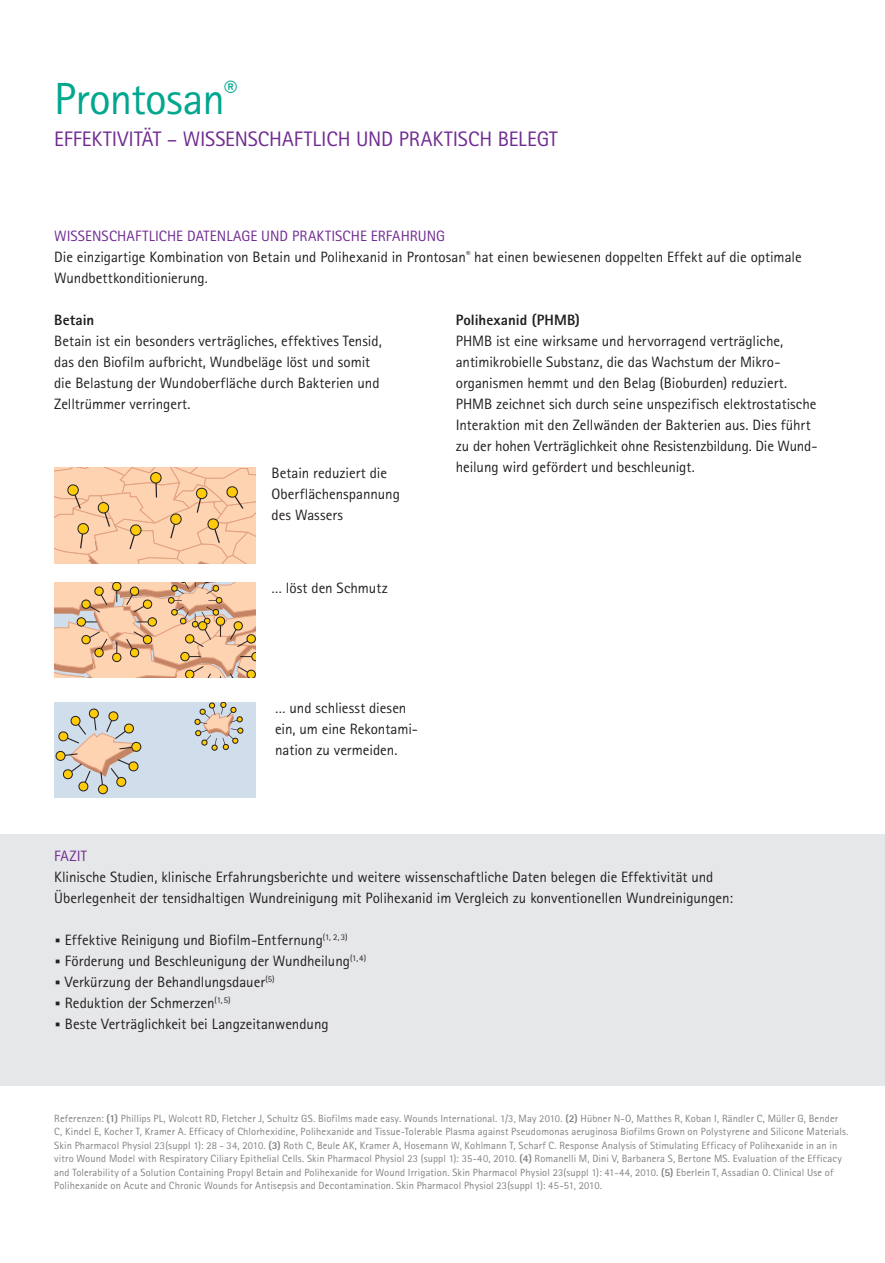
<style>
.page{position:relative;width:885px;height:1263px;background:#fff}
.page>*{position:absolute;margin:0;border:0;box-sizing:border-box;transform-origin:0 0}
.t1{font:45px "Rotis Sans Serif Pro";letter-spacing:-.015em;color:#00a78e}
.t2{font:21px "Rotis Sans Serif Pro";color:#702b91}
.t3{font:15px/21px "Rotis Sans Serif Pro";color:#231f20}
.t4{font:800 15px "Rotis Sans Serif Pro";letter-spacing:.005em;color:#231f20}
.t5{font:15px "Rotis Sans Serif Pro";letter-spacing:.01em;color:#702b91}
.t6{font:10.5px/13.5px "Rotis Sans Serif Pro";letter-spacing:.015em;color:#808285}
.s1{color:#702b91}
.s2{font-weight:800;font-size:30px}
.s3{font-weight:800}
</style>
<div class="page">
<div style="left:0;top:834px;width:884px;height:251px;background:#e6e7e9"></div>
<svg style="left:54px;top:468px;width:202px;height:95px;background:#f5caa5"></svg>
<div style="left:78px;top:523px;width:11px;height:11px;background:#feca0a;border-radius:5px"></div>
<div style="left:77px;top:523px;width:12px;height:11px;border:1px solid #231f20;border-radius:5px"></div>
<svg style="left:54px;top:583px;width:202px;height:95px;background:#e5bc97"></svg>
<div style="left:54px;top:702px;width:202px;height:96px;background:#d0ddea"></div>
<svg style="left:194px;top:702px;width:50px;height:49px"></svg>
<div style="left:98px;top:784px;width:10px;height:10px;background:#feca0a;border-radius:50%"></div>
<div style="left:98px;top:784px;width:10px;height:10px;border:1px solid #231f20;border-radius:50%"></div>
<div style="left:131px;top:742px;width:10px;height:10px;border:1px solid #231f20;border-radius:50%"></div>
<svg style="left:55px;top:710px;width:84px;height:81px"></svg>
<div style="left:89px;top:709px;width:10px;height:9px;background:#feca0a;border-radius:50%"></div>
<div style="left:89px;top:708px;width:10px;height:10px;border:1px solid #231f20;border-radius:50%"></div>
<h1 class="t1" style="left:54px;top:72px;width:185px">Prontosan<sup>®</sup></h1>
<h2 class="t2" style="left:54px;top:127px;width:505px">EFFEKTIVITÄT – WISSENSCHAFTLICH UND PRAKTISCH BELEGT</h2>
<p class="t3" style="left:54px;top:226px;width:748px"><span class="s1">WISSENSCHAFTLICHE DATENLAGE UND PRAKTISCHE ERFAHRUNG<br></span>Die einzigartige Kombination von Betain und Polihexanid in Prontosan<sup>®</sup> hat einen bewiesenen doppelten Effekt auf die optimale<br>Wundbettkonditionierung.</p>
<p class="t4" style="left:54px;top:310px;width:42px">Betain</p>
<p class="t3" style="left:54px;top:330px;width:329px">Betain ist ein besonders verträgliches, effektives Tensid, das den Biofilm aufbricht, Wundbeläge löst und somit die Belastung der Wundoberfläche durch Bakterien und Zelltrümmer verringert.</p>
<p class="t3" style="left:271px;top:463px;width:130px">Betain reduziert die<br>Oberflächenspannung des Wassers</p>
<p class="t3" style="left:271px;top:577px;width:118px">… löst den Schmutz</p>
<p class="t4" style="left:455px;top:310px;width:126px">Polihexanid (PHMB)</p>
<p class="t3" style="left:455px;top:330px;width:362px">PHMB ist eine wirksame und hervorragend verträgliche, antimikrobielle Substanz, die das Wachstum der Mikro&shy;organismen hemmt und den Belag (Bioburden) reduziert.<br>PHMB zeichnet sich durch seine unspezifisch elektrostatische Interaktion mit den Zellwänden der Bakterien aus. Dies führt zu der hohen Verträglichkeit ohne Resistenzbildung. Die Wund&shy;heilung wird gefördert und beschleunigt.</p>
<p class="t3" style="left:275px;top:698px;width:144px">… und schliesst diesen ein, um eine Rekontami&shy;nation zu vermeiden.</p>
<p class="t5" style="left:54px;top:847px;width:34px">FAZIT</p>
<p class="t3" style="left:54px;top:867px;width:680px">Klinische Studien, klinische Erfahrungsberichte und weitere wissenschaftliche Daten belegen die Effektivität und<br>Überlegenheit der tensidhaltigen Wundreinigung mit Polihexanid im Vergleich zu konventionellen Wundreinigungen:</p>
<p class="t3" style="left:54px;top:930px;width:313px"><span class="s2">·</span> Effektive Reinigung und Biofilm-Entfernung<sup>(1,</sup> <sup>2,3)<br></sup><span class="s2">·</span> Förderung und Beschleunigung der Wundheilung<sup>(1,</sup> <sup>4) </sup><span class="s2">·</span> Verkürzung der Behandlungsdauer<sup>(5)<br></sup><span class="s2">·</span> Reduktion der Schmerzen<sup>(1,</sup> <sup>5)<br></sup><span class="s2">·</span> Beste Verträglichkeit bei Langzeitanwendung</p>
<p class="t6" style="left:54px;top:1111px;width:795px">Referenzen: <span class="s3">(1)</span> Phillips PL, Wolcott RD, Fletcher J, Schultz GS. Biofilms made easy. Wounds International. 1/3, May 2010. <span class="s3">(2)</span> Hübner N-O, Matthes R, Koban I, Rändler C, Müller G, Bender C, Kindel E, Kocher T, Kramer A. Efficacy of Chlorhexidine, Polihexanide and Tissue-Tolerable Plasma against Pseudomonas aeruginosa Biofilms Grown on Polystyrene and Silicone Materials.<br>Skin Pharmacol Physiol 23(suppl 1): 28 - 34, 2010. <span class="s3">(3)</span> Roth C, Beule AK, Kramer A, Hosemann W, Kohlmann T, Scharf C. Response Analysis of Stimulating Efficacy of Polihexanide in an in vitro Wound Model with Respiratory Ciliary Epithelial Cells. Skin Pharmacol Physiol 23 (suppl 1): 35-40, 2010. <span class="s3">(4)</span> Romanelli M, Dini V, Barbanera S, Bertone MS. Evaluation of the Efficacy and Tolerability of a Solution Containing Propyl Betain and Polihexanide for Wound Irrigation. Skin Pharmacol Physiol 23(suppl 1): 41-44, 2010. <span class="s3">(5)</span> Eberlein T, Assadian O. Clinical Use of Polihexanide on Acute and Chronic Wounds for Antisepsis and Decontamination. Skin Pharmacol Physiol 23(suppl 1): 45-51, 2010.</p>
</div>
